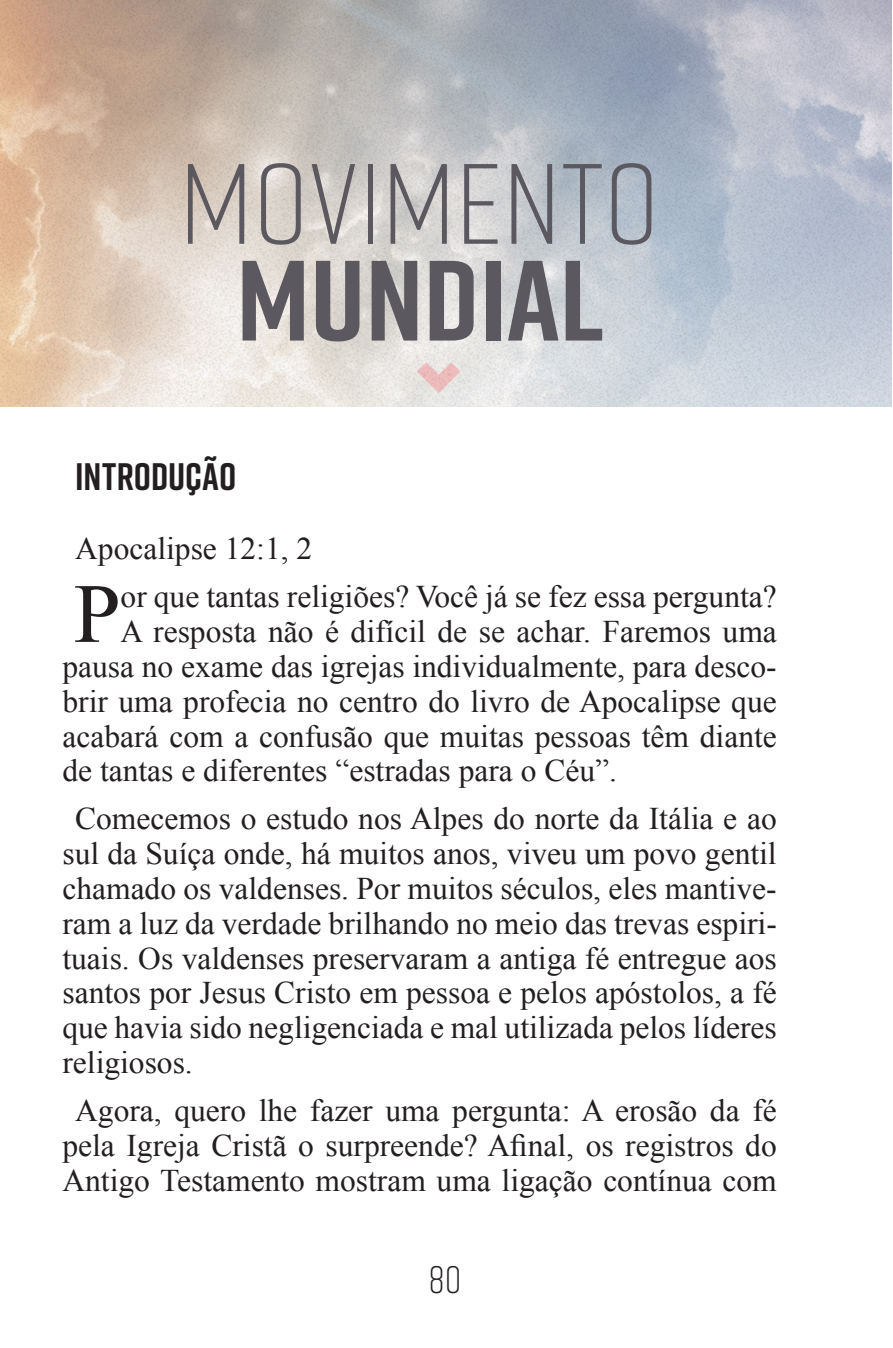
<style>
.page{position:relative;width:893px;height:1348px;background:#fff}
.page>*{position:absolute;margin:0;border:0;box-sizing:border-box;transform-origin:0 0}
.t1{font:300 113.85px "Rift";color:#5b595f;scale:1.09 1}
.t2{font:700 113.85px "Rift";color:#5b595f;scale:1.09 1}
.t3{font:84.15px "Times New Roman";color:#231f20}
.t4{font:700 38.25px "Rift";color:#231f20}
.t5{font:300 38.25px "Rift";color:#231f20}
.t6{font:31.5px/34.9px "Times New Roman";color:#231f20;text-align:justify}
</style>
<div class="page">
<img style="left:0;top:0;width:892px;height:407px">
<h1 class="t1" style="left:179px;top:124px;width:442px">MOVIMENTO</h1>
<h1 class="t2" style="left:236px;top:219px;width:338px">MUNDIAL</h1>
<p class="t4" style="left:75px;top:449px;width:163px">INTRODUÇÃO</p>
<p class="t6" style="left:75px;top:531px;width:239px">Apocalipse 12:1, 2</p>
<h2 class="t3" style="left:74px;top:557px;width:48px">P</h2>
<p class="t6" style="left:121px;top:578px;width:658px">or que tantas religiões? Você já se fez essa pergunta?</p>
<p class="t6" style="left:121px;top:613px;width:658px">A resposta não é difícil de se achar. Faremos uma</p>
<p class="t6" style="left:62px;top:648px;width:716px">pausa no exame das igrejas individualmente, para desco-</p>
<p class="t6" style="left:62px;top:683px;width:716px">brir uma profecia no centro do livro de Apocalipse que</p>
<p class="t6" style="left:62px;top:718px;width:716px">acabará com a confusão que muitas pessoas têm diante</p>
<p class="t6" style="left:62px;top:753px;width:556px">de tantas e diferentes “estradas para o Céu”.</p>
<p class="t6" style="left:62px;top:800px;width:716px;text-indent:13px">Comecemos o estudo nos Alpes do norte da Itália e ao sul da Suíça onde, há muitos anos, viveu um povo gentil chamado os valdenses. Por muitos séculos, eles mantive&shy;ram a luz da verdade brilhando no meio das trevas espiri&shy;tuais. Os valdenses preservaram a antiga fé entregue aos santos por Jesus Cristo em pessoa e pelos apóstolos, a fé que havia sido negligenciada e mal utilizada pelos líderes religiosos.</p>
<p class="t6" style="left:62px;top:1092px;width:716px;text-align:center">Agora, quero lhe fazer uma pergunta: A erosão da fé pela Igreja Cristã o surpreende? Afinal, os registros do<br>Antigo Testamento mostram uma ligação contínua com</p>
<p class="t5" style="left:429px;top:1252px;width:34px">80</p>
</div>
